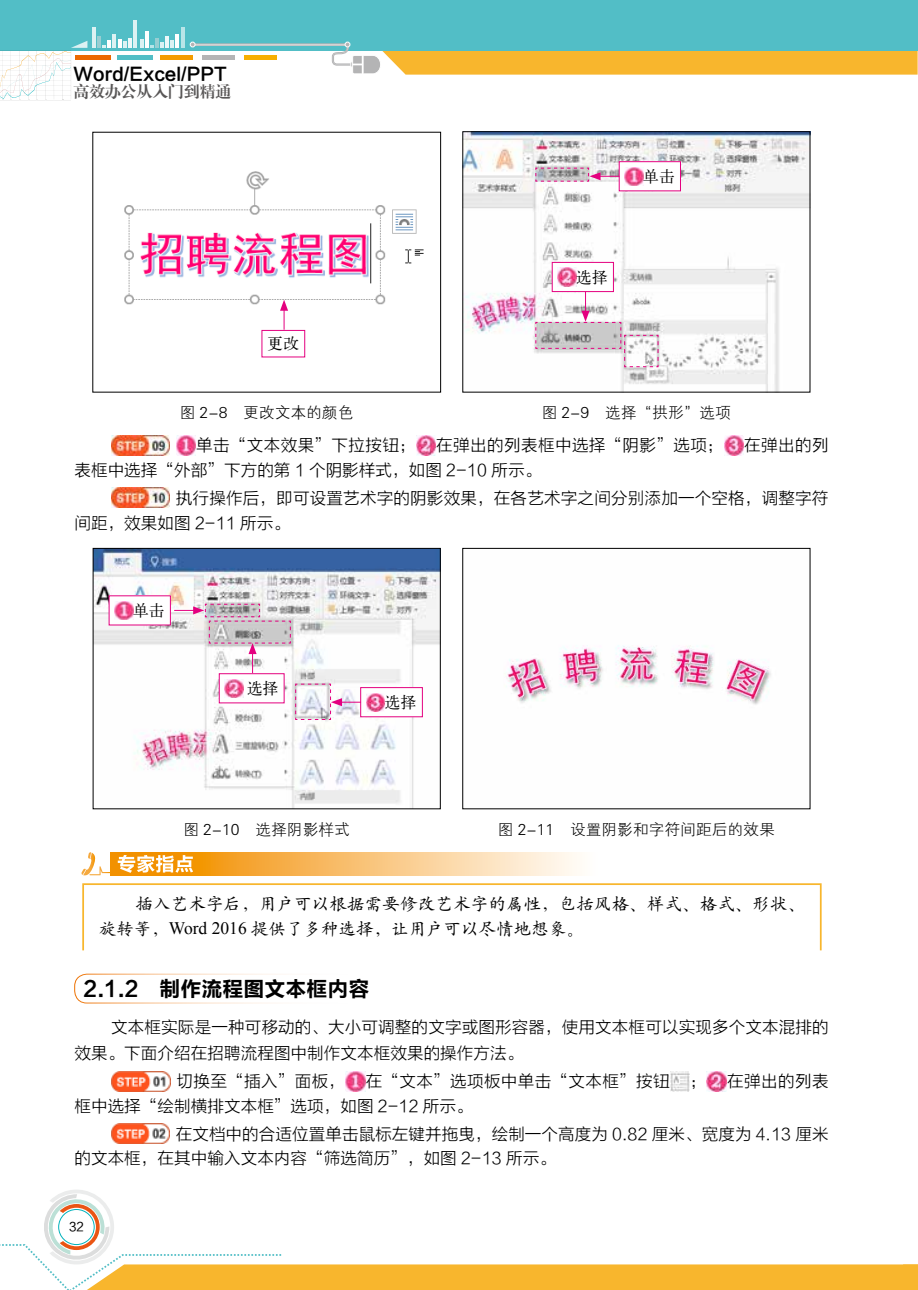
<style>
.page{position:relative;width:918px;height:1290px;background:#fff}
.page>*{position:absolute;margin:0;border:0;box-sizing:border-box;transform-origin:0 0}
.t1{font:21px "FZLTCHK GBK1 0";color:#000}
.t2{font:17.5px/24.5px "H Yc 1 gj";letter-spacing:.01em;color:#000}
.t3{font:17.5px "FZLTCHK GBK1 0";color:#000}
.t4{font:16.62px/24.7px "FZLTXHK GBK1 0";letter-spacing:.005em;color:#000}
.t5{font:15.75px "FZXH1 JW GB1 0";color:#000}
.t6{font:15.75px "H Ya 1 gj";color:#000}
.t7{font:15.75px "FZXBSJW GB1 0";color:#595757}
.t8{font:12.25px "FZLTHJW GB1 0";color:#000}
.s1{font-family:"Times New Roman"}
</style>
<div class="page">
<div style="left:0;top:0;width:918px;height:51px;background:#52bec6"></div>
<hr style="left:92px;top:28px;width:4px;height:20px;background:#dcf2f3">
<hr style="left:97px;top:36px;width:4px;height:12px;background:#98ced2">
<svg style="left:102px;top:40px;width:9px;height:8px"></svg>
<hr style="left:113px;top:34px;width:3px;height:14px;background:#fff">
<svg style="left:118px;top:39px;width:8px;height:9px"></svg>
<hr style="left:128px;top:38px;width:4px;height:10px;background:#edf8f9">
<hr style="left:133px;top:20px;width:4px;height:28px;background:#dcf2f3">
<svg style="left:140px;top:39px;width:4px;height:9px"></svg>
<hr style="left:145px;top:32px;width:4px;height:16px;background:#fff">
<hr style="left:155px;top:38px;width:4px;height:10px;background:#98ced2">
<svg style="left:160px;top:42px;width:4px;height:6px"></svg>
<hr style="left:165px;top:37px;width:4px;height:11px;background:#edf8f9">
<svg style="left:170px;top:35px;width:9px;height:13px"></svg>
<hr style="left:181px;top:28px;width:3px;height:20px;background:#fff">
<div style="left:75px;top:55px;width:35px;height:5px;background:#ec6800"></div>
<div style="left:117px;top:55px;width:35px;height:5px;background:#52bec6"></div>
<div style="left:160px;top:55px;width:33px;height:5px;background:#f49c00"></div>
<div style="left:202px;top:55px;width:33px;height:5px;background:#b4b4b5"></div>
<div style="left:244px;top:55px;width:32px;height:5px;background:#f7af00"></div>
<div style="left:192px;top:44px;width:156px;height:1px;border:1px solid #b4b4b5"></div>
<svg style="left:190px;top:42px;width:5px;height:5px"></svg>
<svg style="left:332px;top:41px;width:586px;height:34px"></svg>
<svg style="left:0;top:41px;width:87px;height:59px"></svg>
<svg style="left:0;top:1190px;width:918px;height:100px"></svg>
<img style="left:124px;top:171px;width:300px;height:187px">
<img style="left:464px;top:133px;width:344px;height:257px">
<img style="left:111px;top:435px;width:59px;height:20px">
<img style="left:176px;top:436px;width:20px;height:19px">
<img style="left:416px;top:436px;width:20px;height:19px">
<img style="left:724px;top:436px;width:20px;height:19px">
<img style="left:111px;top:488px;width:59px;height:20px">
<img style="left:95px;top:550px;width:343px;height:257px">
<img style="left:506px;top:645px;width:265px;height:60px">
<svg style="left:111px;top:852px;width:469px;height:23px;background:#f9c57b"></svg>
<svg style="left:81px;top:852px;width:30px;height:24px"></svg>
<svg style="left:118px;top:855px;width:75px;height:18px"></svg>
<div style="left:82px;top:883px;width:739px;height:68px;border:2px solid #f8b62d"></div>
<div style="left:74px;top:974px;width:322px;height:29px;border:1px solid #ed7100;border-radius:12px"></div>
<img style="left:111px;top:1071px;width:59px;height:20px">
<img style="left:345px;top:1071px;width:20px;height:20px">
<img style="left:670px;top:1071px;width:20px;height:20px">
<img style="left:707px;top:1071px;width:20px;height:20px">
<img style="left:111px;top:1123px;width:59px;height:20px">
<div style="left:262px;top:330px;width:43px;height:27px;background:#fff"></div>
<div style="left:261px;top:330px;width:44px;height:27px;border:1px solid #e4007f"></div>
<svg style="left:280px;top:300px;width:8px;height:30px"></svg>
<div style="left:619px;top:162px;width:61px;height:29px;background:#fff"></div>
<img style="left:625px;top:167px;width:18px;height:18px">
<div style="left:619px;top:161px;width:62px;height:30px;border:1px solid #e4007f"></div>
<svg style="left:535px;top:167px;width:84px;height:15px"></svg>
<div style="left:552px;top:262px;width:61px;height:30px;background:#fff"></div>
<img style="left:558px;top:268px;width:18px;height:18px">
<div style="left:552px;top:262px;width:62px;height:30px;border:1px solid #e4007f"></div>
<svg style="left:535px;top:292px;width:124px;height:76px"></svg>
<div style="left:109px;top:596px;width:61px;height:29px;background:#fff"></div>
<img style="left:115px;top:601px;width:18px;height:18px">
<div style="left:361px;top:687px;width:61px;height:30px;background:#fff"></div>
<img style="left:366px;top:693px;width:19px;height:18px">
<div style="left:360px;top:687px;width:63px;height:30px;border:1px solid #e4007f"></div>
<svg style="left:295px;top:683px;width:66px;height:37px"></svg>
<div style="left:219px;top:674px;width:65px;height:29px;background:#fff"></div>
<img style="left:225px;top:679px;width:18px;height:18px">
<div style="left:219px;top:673px;width:65px;height:30px;border:1px solid #e4007f"></div>
<svg style="left:174px;top:603px;width:117px;height:70px"></svg>
<p class="t3" style="left:74px;top:64px;width:154px">Word/Excel/PPT</p>
<p class="t7" style="left:74px;top:83px;width:159px">高效办公从入门到精通</p>
<p class="t6" style="left:267px;top:336px;width:33px">更改</p>
<p class="t6" style="left:576px;top:269px;width:33px">选择</p>
<p class="t6" style="left:643px;top:168px;width:33px">单击</p>
<p class="t5" style="left:180px;top:404px;width:175px">图 2-8　更改文本的颜色</p>
<p class="t5" style="left:542px;top:404px;width:191px">图 2-9　选择“拱形”选项</p>
<p class="t4" style="left:74px;top:434px;width:755px;text-indent:122px">单击“文本效果”下拉按钮； 在弹出的列表框中选择“阴影”选项； 在弹出的列表框中选择“外部”下方的第 1 个阴影样式，如图 2-10 所示。</p>
<p class="t4" style="left:74px;top:486px;width:755px;text-indent:101px">执行操作后，即可设置艺术字的阴影效果，在各艺术字之间分别添加一个空格，调整字符间距，效果如图 2-11 所示。</p>
<p class="t6" style="left:133px;top:602px;width:33px">单击</p>
<p class="t6" style="left:247px;top:680px;width:33px">选择</p>
<p class="t6" style="left:385px;top:694px;width:33px">选择</p>
<p class="t5" style="left:183px;top:821px;width:168px">图 2-10　选择阴影样式</p>
<p class="t5" style="left:498px;top:821px;width:278px">图 2-11　设置阴影和字符间距后的效果</p>
<p class="t2" style="left:99px;top:891px;width:708px;text-indent:37px">插入艺术字后，用户可以根据需要修改艺术字的属性，包括风格、样式、格式、形状、旋转等，<span class="s1">Word 2016</span> 提供了多种选择，让用户可以尽情地想象。</p>
<p class="t1" style="left:84px;top:977px;width:287px">2.1.2　制作流程图文本框内容</p>
<p class="t4" style="left:74px;top:1014px;width:756px;line-height:26.2px;text-indent:37px">文本框实际是一种可移动的、大小可调整的文字或图形容器，使用文本框可以实现多个文本混排的效果。下面介绍在招聘流程图中制作文本框效果的操作方法。</p>
<p class="t4" style="left:74px;top:1069px;width:755px;text-indent:102px">切换至“插入”面板， 在“文本”选项板中单击“文本框”按钮 ； 在弹出的列表框中选择“绘制横排文本框”选项，如图 2-12 所示。</p>
<p class="t4" style="left:74px;top:1122px;width:756px;text-indent:101px">在文档中的合适位置单击鼠标左键并拖曳，绘制一个高度为 0.82 厘米、宽度为 4.13 厘米的文本框，在其中输入文本内容“筛选简历”，如图 2-13 所示。</p>
<p class="t8" style="left:69px;top:1220px;width:16px">32</p>
</div>
